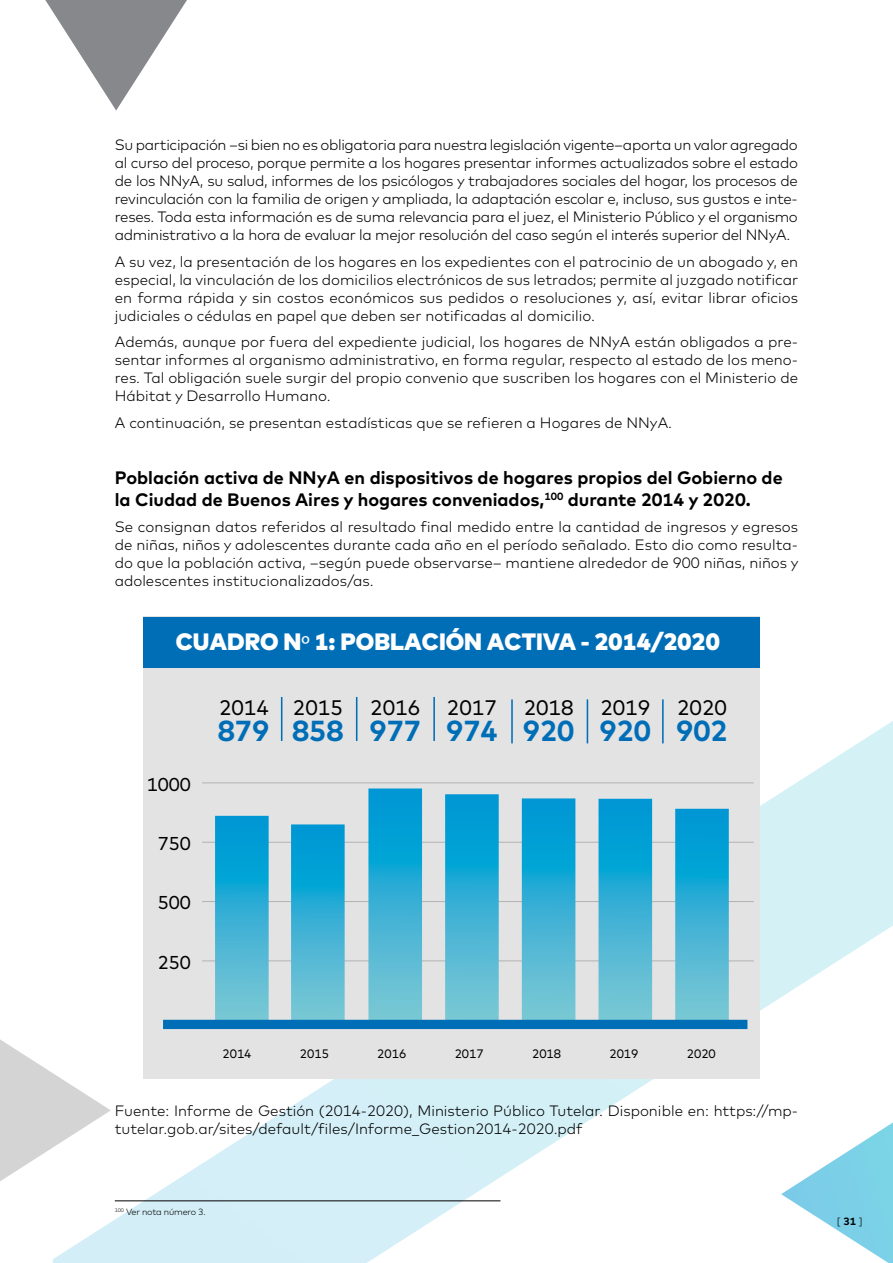
<style>
.page{position:relative;width:893px;height:1263px;background:#fff}
.page>*{position:absolute;margin:0;border:0;box-sizing:border-box;transform-origin:0 0}
.t1{font:700 28.95px "Mark";color:#006eb7}
.t2{font:900 23.7px "Mark";color:#fff}
.t3{font:21px "Mark";color:#000}
.t4{font:18.6px "Mark";color:#000}
.t5{font:700 18px/21.6px "Mark";color:#000}
.t6{font:300 15px/18px "Mark";color:#000;text-align:justify}
.t7{font:12.3px "Mark";color:#000}
.t8{font:300 10.5px "Mark";color:#000}
.t9{font:300 9px "Mark";letter-spacing:-.02em;color:#000}
.s1{font-family:"Myriad Pro";font-weight:400}
.s2{font-weight:700}
</style>
<div class="page">
<svg style="left:0;top:1039px;width:53px;height:142px"></svg>
<svg style="left:45px;top:0;width:142px;height:111px"></svg>
<svg style="left:53px;top:721px;width:840px;height:542px"></svg>
<div style="left:143px;top:617px;width:617px;height:462px;background:#e3e3e3"></div>
<hr style="left:202px;top:782px;width:552px;height:1px;background:#b3b2b2">
<hr style="left:202px;top:842px;width:552px;height:1px;background:#b3b2b2">
<hr style="left:202px;top:901px;width:552px;height:1px;background:#b3b2b2">
<hr style="left:202px;top:960px;width:552px;height:1px;background:#b3b2b2">
<svg style="left:215px;top:816px;width:54px;height:204px;background:#34afd4"></svg>
<svg style="left:291px;top:824px;width:54px;height:196px;background:#35afd4"></svg>
<svg style="left:368px;top:788px;width:54px;height:232px;background:#39b0d4"></svg>
<svg style="left:445px;top:794px;width:54px;height:226px;background:#36afd4"></svg>
<svg style="left:522px;top:798px;width:53px;height:222px;background:#34afd4"></svg>
<svg style="left:598px;top:799px;width:54px;height:221px;background:#38b0d4"></svg>
<svg style="left:675px;top:809px;width:54px;height:211px;background:#35afd4"></svg>
<div style="left:163px;top:1020px;width:584px;height:9px;background:#006eb7"></div>
<div style="left:143px;top:617px;width:617px;height:51px;background:#006eb7"></div>
<hr style="left:662px;top:699px;width:2px;height:44px;background:#006eb7">
<hr style="left:587px;top:699px;width:1px;height:44px;background:#006eb7">
<hr style="left:511px;top:699px;width:2px;height:44px;background:#006eb7">
<hr style="left:433px;top:697px;width:2px;height:44px;background:#006eb7">
<hr style="left:356px;top:697px;width:1px;height:44px;background:#006eb7">
<hr style="left:281px;top:697px;width:1px;height:44px;background:#006eb7">
<hr style="left:115px;top:1200px;width:385px;height:1px;background:#000">
<p class="t6" style="left:115px;top:136px;width:685px">Su participación –si bien no es obligatoria para nuestra legislación vigente–aporta un valor agregado al curso del proceso, porque permite a los hogares presentar informes actualizados sobre el estado de los NNyA, su salud, informes de los psicólogos y trabajadores sociales del hogar, los procesos de revinculación con la familia de origen y ampliada, la adaptación escolar e, incluso, sus gustos e inte&shy;reses. Toda esta información es de suma relevancia para el juez, el Ministerio Público y el organismo administrativo a la hora de evaluar la mejor resolución del caso según el interés superior del NNyA.</p>
<p class="t6" style="left:115px;top:252px;width:685px">A su vez, la presentación de los hogares en los expedientes con el patrocinio de un abogado y, en especial, la vinculación de los domicilios electrónicos de sus letrados; permite al juzgado notificar en forma rápida y sin costos económicos sus pedidos o resoluciones y, así, evitar librar oficios judiciales o cédulas en papel que deben ser notificadas al domicilio.</p>
<p class="t6" style="left:115px;top:333px;width:685px">Además, aunque por fuera del expediente judicial, los hogares de NNyA están obligados a pre&shy;sentar informes al organismo administrativo, en forma regular, respecto al estado de los meno&shy;res. Tal obligación suele surgir del propio convenio que suscriben los hogares con el Ministerio de Hábitat y Desarrollo Humano.</p>
<p class="t6" style="left:115px;top:413px;width:559px">A continuación, se presentan estadísticas que se refieren a Hogares de NNyA.</p>
<p class="t5" style="left:115px;top:466px;width:669px">Población activa de NNyA en dispositivos de hogares propios del Gobierno de la Ciudad de Buenos Aires y hogares conveniados,<sup>100</sup> durante 2014 y 2020.</p>
<p class="t6" style="left:115px;top:518px;width:685px">Se consignan datos referidos al resultado final medido entre la cantidad de ingresos y egresos de niñas, niños y adolescentes durante cada año en el período señalado. Esto dio como resulta&shy;do que la población activa, –según puede observarse– mantiene alrededor de 900 niñas, niños y adolescentes institucionalizados/as.</p>
<h2 class="t2" style="left:176px;top:626px;width:545px">CUADRO N<span class="s1">º</span> 1: POBLACIÓN ACTIVA - 2014/2020</h2>
<p class="t4" style="left:147px;top:772px;width:46px">1000</p>
<p class="t4" style="left:158px;top:832px;width:35px">750</p>
<p class="t4" style="left:158px;top:891px;width:35px">500</p>
<p class="t4" style="left:158px;top:950px;width:35px">250</p>
<h3 class="t3" style="left:219px;top:694px;width:51px">2014</h3>
<h1 class="t1" style="left:218px;top:711px;width:53px">879</h1>
<h3 class="t3" style="left:293px;top:694px;width:51px">2015</h3>
<h1 class="t1" style="left:292px;top:711px;width:53px">858</h1>
<h3 class="t3" style="left:370px;top:694px;width:51px">2016</h3>
<h1 class="t1" style="left:369px;top:711px;width:53px">977</h1>
<h3 class="t3" style="left:447px;top:694px;width:51px">2017</h3>
<h1 class="t1" style="left:446px;top:711px;width:53px">974</h1>
<h3 class="t3" style="left:524px;top:694px;width:51px">2018</h3>
<h1 class="t1" style="left:523px;top:711px;width:53px">920</h1>
<h3 class="t3" style="left:600px;top:694px;width:51px">2019</h3>
<h1 class="t1" style="left:600px;top:711px;width:53px">920</h1>
<h3 class="t3" style="left:677px;top:694px;width:51px">2020</h3>
<h1 class="t1" style="left:676px;top:711px;width:53px">902</h1>
<p class="t7" style="left:223px;top:1046px;width:31px">2014</p>
<p class="t7" style="left:300px;top:1046px;width:31px">2015</p>
<p class="t7" style="left:377px;top:1046px;width:31px">2016</p>
<p class="t7" style="left:455px;top:1046px;width:31px">2017</p>
<p class="t7" style="left:532px;top:1046px;width:31px">2018</p>
<p class="t7" style="left:609px;top:1046px;width:31px">2019</p>
<p class="t7" style="left:687px;top:1046px;width:31px">2020</p>
<p class="t6" style="left:115px;top:1102px;width:685px">Fuente: Informe de Gestión (2014-2020), Ministerio Público Tutelar. Disponible en: https://mp&shy;tutelar.gob.ar/sites/default/files/Informe_Gestion2014-2020.pdf</p>
<p class="t9" style="left:115px;top:1207px;width:93px"><sup>100</sup> Ver nota número 3.</p>
<p class="t8" style="left:837px;top:1215px;width:27px">[ <span class="s2">31</span> ]</p>
</div>
